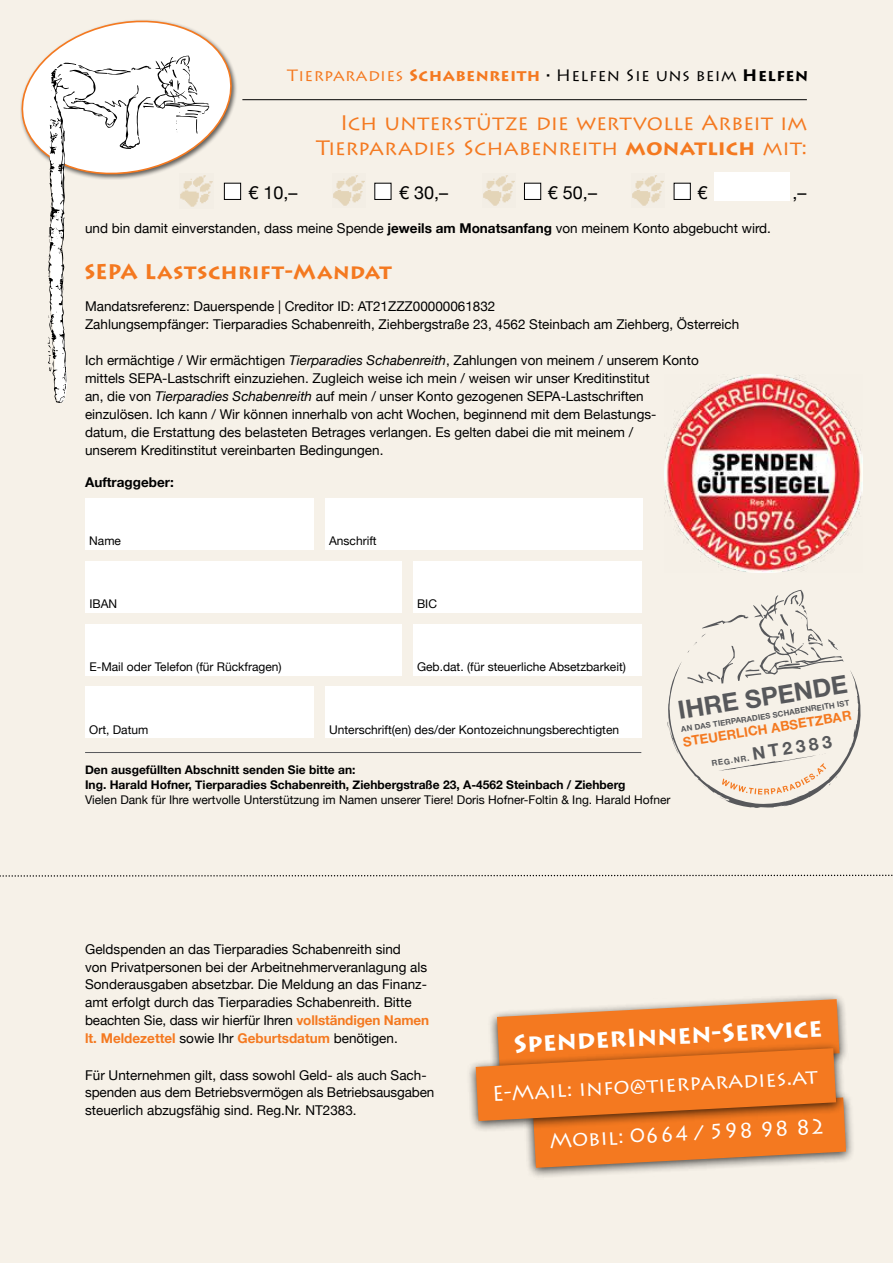
<style>
.page{position:relative;width:893px;height:1263px;background:#f6f1e8}
.page>*{position:absolute;margin:0;border:0;box-sizing:border-box;transform-origin:0 0}
.t1{font:700 25.5px "Lithos Pro";color:#fff}
.t2{font:700 25.2px "Helvetica Neue";color:#57585b}
.t3{font:21px/25.2px "Lithos Pro";letter-spacing:-.005em;color:#f47920;text-align:right}
.t4{font:21px "Lithos Pro";color:#fff}
.t5{font:700 21px "Lithos Pro";letter-spacing:.005em;color:#f47920}
.t6{font:18px "Helvetica Neue";color:#000}
.t7{font:16.5px "Lithos Pro";letter-spacing:.025em;color:#000}
.t8{font:13.5px/18px "Helvetica Neue";color:#000}
.t9{font:700 13.5px "Helvetica Neue";color:#000}
.t10{font:700 13.2px "Helvetica Neue";color:#f47920}
.t11{font:12px "Helvetica Neue";color:#000}
.t12{font:700 12px/15px "Helvetica Neue";color:#000}
.t13{font:700 7.95px "Helvetica Neue";color:#57585b}
.t14{font:700 7.8px "Helvetica Neue";color:#57585b}
.s1{color:#f47920}
.s2{font-weight:700;color:#f47920}
.s3{font-weight:700}
.s4{font-style:italic}
.s5{font-size:17.4px}
</style>
<div class="page">
<svg style="left:20px;top:20px;width:219px;height:180px"></svg>
<svg style="left:47px;top:56px;width:162px;height:347px"></svg>
<div style="left:413px;top:561px;width:228px;height:51px;background:#fff"></div>
<div style="left:85px;top:561px;width:317px;height:51px;background:#fff"></div>
<div style="left:85px;top:624px;width:317px;height:51px;background:#fff"></div>
<div style="left:413px;top:624px;width:228px;height:51px;background:#fff"></div>
<div style="left:85px;top:499px;width:229px;height:51px;background:#fff"></div>
<div style="left:325px;top:499px;width:318px;height:51px;background:#fff"></div>
<div style="left:85px;top:687px;width:229px;height:51px;background:#fff"></div>
<div style="left:325px;top:687px;width:316px;height:51px;background:#fff"></div>
<img style="left:665px;top:374px;width:198px;height:199px">
<svg style="left:667px;top:590px;width:194px;height:218px"></svg>
<hr style="left:85px;top:752px;width:556px;height:1px;background:#57585b">
<div style="left:524px;top:183px;width:17px;height:16px;background:#fff"></div>
<div style="left:524px;top:183px;width:17px;height:17px;border:1px solid #000"></div>
<img style="left:483px;top:175px;width:32px;height:31px">
<div style="left:375px;top:183px;width:16px;height:16px;background:#fff"></div>
<img style="left:333px;top:175px;width:32px;height:31px">
<div style="left:224px;top:183px;width:17px;height:16px;background:#fff"></div>
<div style="left:224px;top:183px;width:17px;height:17px;border:1px solid #000"></div>
<img style="left:180px;top:174px;width:33px;height:34px">
<div style="left:674px;top:183px;width:16px;height:16px;background:#fff"></div>
<div style="left:674px;top:183px;width:17px;height:17px;border:1px solid #000"></div>
<img style="left:632px;top:175px;width:32px;height:31px">
<div style="left:714px;top:172px;width:76px;height:29px;background:#fff"></div>
<hr style="left:242px;top:99px;width:565px;height:1px;background:#000">
<div style="left:487px;top:992px;width:361px;height:90px;background:#000;opacity:.75"></div>
<div style="left:523px;top:1091px;width:332px;height:88px;background:#000;opacity:.75"></div>
<div style="left:466px;top:1041px;width:379px;height:91px;background:#000;opacity:.75"></div>
<svg style="left:476px;top:999px;width:370px;height:169px;background:#eb873d"></svg>
<svg style="left:0;top:874px;width:893px;height:3px"></svg>
<p class="t7" style="left:287px;top:66px;width:522px"><span class="s1">Tierparadies</span> <span class="s2">Schabenreith</span> <span class="s3">·</span> Helfen Sie uns beim <span class="s3">Helfen</span></p>
<h3 class="t3" style="left:316px;top:110px;width:493px">Ich unterstütze die wertvolle Arbeit im<br>Tierparadies Schabenreith <span class="s3">monatlich</span> mit:</h3>
<h3 class="t6" style="left:248px;top:183px;width:51px">€ 10,–</h3>
<h3 class="t6" style="left:399px;top:183px;width:51px">€ 30,–</h3>
<h3 class="t6" style="left:548px;top:183px;width:51px">€ 50,–</h3>
<h3 class="t6" style="left:697px;top:183px;width:12px">€</h3>
<h3 class="t6" style="left:792px;top:183px;width:16px">,–</h3>
<p class="t8" style="left:85px;top:220px;width:687px">und bin damit einverstanden, dass meine Spende <span class="s3">jeweils am Monatsanfang</span> von meinem Konto abgebucht wird.</p>
<h3 class="t5" style="left:84px;top:260px;width:309px">SEPA Lastschrift-Mandat</h3>
<p class="t8" style="left:85px;top:298px;width:656px">Mandatsreferenz: Dauerspende <span class="s4">|</span> Creditor ID: AT21ZZZ00000061832<br>Zahlungsempfänger: Tierparadies Schabenreith, Ziehbergstraße 23, 4562 Steinbach am Ziehberg, Österreich</p>
<p class="t8" style="left:85px;top:352px;width:615px">Ich ermächtige / Wir ermächtigen <span class="s4">Tierparadies Schabenreith</span>, Zahlungen von meinem / unserem Konto mittels SEPA-Lastschrift einzuziehen. Zugleich weise ich mein / weisen wir unser Kreditinstitut<br>an, die von <span class="s4">Tierparadies Schabenreith</span> auf mein / unser Konto gezogenen SEPA-Lastschriften einzulösen. Ich kann / Wir können innerhalb von acht Wochen, beginnend mit dem Belastungs&shy;datum, die Erstattung des belasteten Betrages verlangen. Es gelten dabei die mit meinem /<br>unserem Kreditinstitut vereinbarten Bedingungen.</p>
<p class="t9" style="left:85px;top:477px;width:90px">Auftraggeber:</p>
<p class="t11" style="left:89px;top:535px;width:33px">Name</p>
<p class="t11" style="left:329px;top:535px;width:49px">Anschrift</p>
<p class="t11" style="left:89px;top:598px;width:29px">IBAN</p>
<p class="t11" style="left:417px;top:598px;width:21px">BIC</p>
<p class="t11" style="left:89px;top:660px;width:194px">E-Mail oder Telefon (für Rückfragen)</p>
<p class="t11" style="left:417px;top:660px;width:210px">Geb.dat. (für steuerliche Absetzbarkeit)</p>
<p class="t11" style="left:89px;top:723px;width:61px">Ort, Datum</p>
<p class="t11" style="left:329px;top:723px;width:292px">Unterschrift(en) des/der Kontozeichnungsberechtigten</p>
<p class="t12" style="left:85px;top:763px;width:542px">Den ausgefüllten Abschnitt senden Sie bitte an:<br>Ing. Harald Hofner, Tierparadies Schabenreith, Ziehbergstraße 23, A-4562 Steinbach / Ziehberg</p>
<p class="t11" style="left:85px;top:793px;width:587px">Vielen Dank für Ihre wertvolle Unterstützung im Namen unserer Tiere! Doris Hofner-Foltin &amp; Ing. Harald Hofner</p>
<h2 class="t2" style="left:676px;top:696px;width:173px;rotate:-9deg">IHRE SPENDE</h2>
<p class="t14" style="left:680px;top:725px;width:172px;rotate:-9deg">AN DAS TIERPARADIES SCHABENREITH IST</p>
<p class="t10" style="left:682px;top:734px;width:172px;rotate:-9deg">STEUERLICH ABSETZBAR</p>
<p class="t13" style="left:711px;top:759px;width:124px;rotate:-9deg">REG.NR. <span class="s5">NT2383</span></p>
<p class="t8" style="left:85px;top:940px;width:346px">Geldspenden an das Tierparadies Schabenreith sind<br>von Privatpersonen bei der Arbeitnehmerveranlagung als Sonderausgaben absetzbar. Die Meldung an das Finanz&shy;amt erfolgt durch das Tierparadies Schabenreith. Bitte beachten Sie, dass wir hierfür Ihren <span class="s2">vollständigen Namen lt. Meldezettel</span> sowie Ihr <span class="s2">Geburtsdatum</span> benötigen.</p>
<p class="t8" style="left:85px;top:1066px;width:351px">Für Unternehmen gilt, dass sowohl Geld- als auch Sach&shy;spenden aus dem Betriebsvermögen als Betriebsausgaben steuerlich abzugsfähig sind. Reg.Nr. NT2383.</p>
<h1 class="t1" style="left:512px;top:1029px;width:311px;rotate:-3deg">SpenderInnen-Service</h1>
<h3 class="t4" style="left:491px;top:1081px;width:328px;rotate:-3deg">E-Mail: info@tierparadies.at</h3>
<h3 class="t4" style="left:549px;top:1128px;width:278px;rotate:-3deg">Mobil: 0664 / 598 98 82</h3>
</div>
